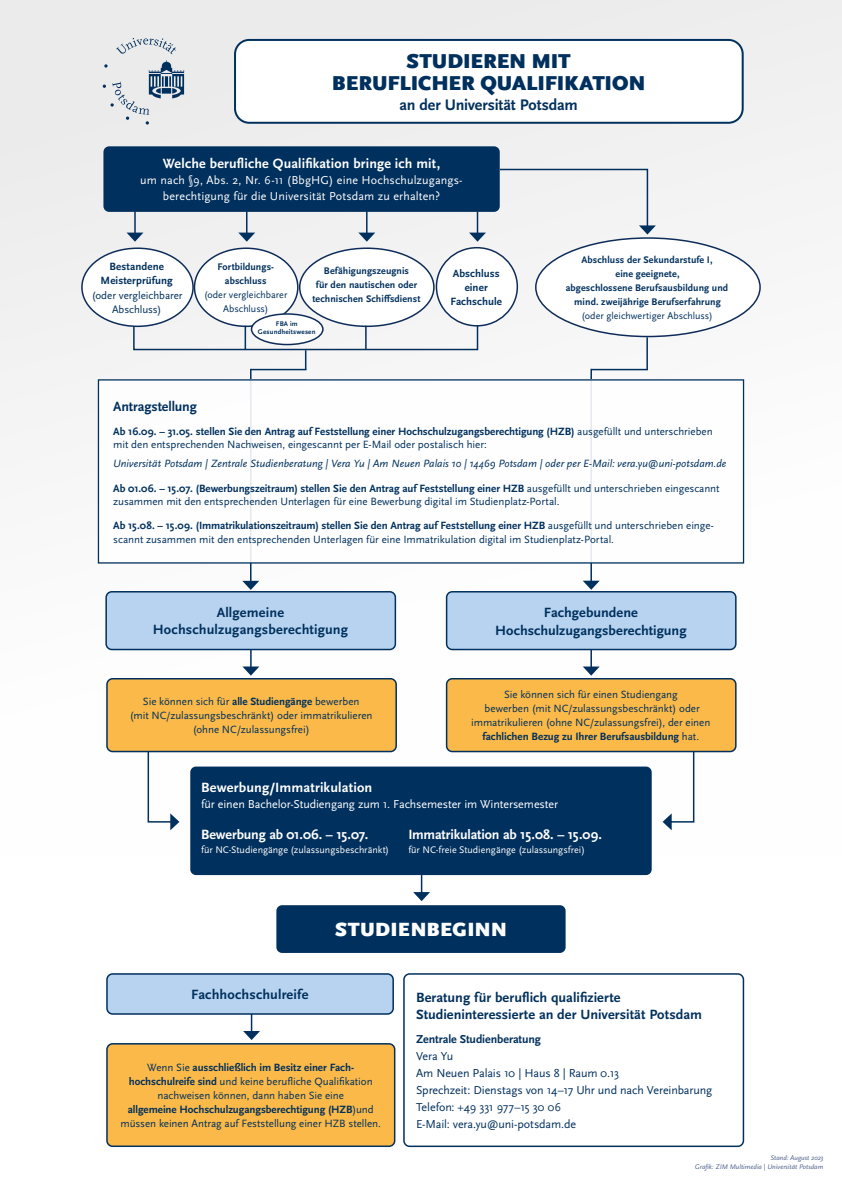
<style>
.page{position:relative;width:842px;height:1191px;background:#fff}
.page>*{position:absolute;margin:0;border:0;box-sizing:border-box;transform-origin:0 0}
.t1{font:900 21px/22px "Scala Sans Pro";letter-spacing:-.005em;color:#00305d;text-align:center}
.t2{font:900 20px "Scala Sans Pro";letter-spacing:.02em;color:#fff}
.t3{font:700 16px "Scala Sans Pro";letter-spacing:-.01em;color:#00305d}
.t4{font:700 14px/17.2px "Scala Sans Pro";letter-spacing:.005em;color:#00305d;text-align:center}
.t5{font:700 14px "Scala Sans Pro";letter-spacing:.005em;color:#fff}
.t6{font:700 14px "Scala Sans Pro";letter-spacing:-.015em;color:#fff}
.t7{font:12px/16px "Scala Sans Pro";letter-spacing:.005em;color:#fff;text-align:center}
.t8{font:12px/17px "Scala Sans Pro";letter-spacing:-.01em;color:#00305d}
.t9{font:700 12px "Scala Sans Pro";letter-spacing:-.01em;color:#00305d}
.t10{font:11px/14px "Scala Sans Pro";letter-spacing:-.005em;color:#00305d;text-align:center}
.t11{font:italic 11px "Scala Sans Pro";color:#00305d}
.t12{font:700 11px/14px "Scala Sans Pro";letter-spacing:.005em;color:#00305d;text-align:center}
.t13{font:700 10px/14px "Scala Sans Pro";letter-spacing:.01em;color:#00305d;text-align:center}
.t14{font:10px "Scala Sans Pro";color:#fff}
.t15{font:10px/14px "Scala Sans Pro";color:#00305d;text-align:center}
.t16{font:italic 7px/8.4px "Scala Sans Pro";color:#51658e;text-align:right}
.t17{font:700 7px/8.4px "Scala Sans Pro";letter-spacing:.02em;color:#00305d;text-align:center}
.s1{font-weight:700}
.s2{font-size:10.3px}
.s3{font-style:normal}
</style>
<div class="page">
<div style="left:0;top:0;width:842px;height:855px;background:#f7f7f7"></div>
<hr style="left:250px;top:369px;width:1px;height:215px;background:#00305d">
<svg style="left:242px;top:581px;width:17px;height:9px"></svg>
<hr style="left:590px;top:369px;width:2px;height:215px;background:#00305d">
<svg style="left:583px;top:580px;width:17px;height:10px"></svg>
<div style="left:235px;top:40px;width:508px;height:83px;background:#fff;border-radius:14px"></div>
<div style="left:234px;top:39px;width:510px;height:85px;border:2px solid #00305d;border-radius:14px"></div>
<div style="left:103px;top:146px;width:397px;height:66px;background:#00305d;border-radius:6px"></div>
<div style="left:276px;top:905px;width:290px;height:48px;background:#00305d;border-radius:6px"></div>
<div style="left:107px;top:678px;width:289px;height:73px;background:#fab948;border-radius:6px"></div>
<div style="left:106px;top:678px;width:291px;height:74px;border:2px solid #00305d;border-radius:6px"></div>
<div style="left:107px;top:974px;width:286px;height:40px;background:#b7d3f0;border-radius:6px"></div>
<div style="left:106px;top:973px;width:288px;height:41px;border:2px solid #00305d;border-radius:6px"></div>
<div style="left:447px;top:678px;width:289px;height:73px;background:#fab948;border-radius:6px"></div>
<div style="left:446px;top:678px;width:290px;height:74px;border:2px solid #00305d;border-radius:6px"></div>
<div style="left:107px;top:1043px;width:288px;height:103px;background:#fab948;border-radius:6px"></div>
<div style="left:106px;top:1043px;width:289px;height:104px;border:2px solid #00305d;border-radius:6px"></div>
<div style="left:82px;top:248px;width:111px;height:78px;background:#fff;border-radius:50%"></div>
<div style="left:81px;top:247px;width:113px;height:80px;border:2px solid #0d2c5a;border-radius:50%"></div>
<div style="left:194px;top:248px;width:104px;height:78px;background:#fff;border-radius:50%"></div>
<div style="left:194px;top:247px;width:105px;height:80px;border:2px solid #0d2c5a;border-radius:50%"></div>
<div style="left:436px;top:248px;width:81px;height:78px;background:#fff;border-radius:50%"></div>
<div style="left:436px;top:247px;width:82px;height:79px;border:2px solid #0d2c5a;border-radius:50%"></div>
<div style="left:536px;top:238px;width:224px;height:98px;background:#fff;border-radius:50%"></div>
<div style="left:300px;top:248px;width:134px;height:78px;background:#fff;border-radius:50%"></div>
<div style="left:190px;top:766px;width:462px;height:109px;background:#00305d;border-radius:6px"></div>
<div style="left:98px;top:380px;width:645px;height:183px;background:#fff"></div>
<div style="left:403px;top:973px;width:341px;height:174px;border:2px solid #00305d;border-radius:6px"></div>
<div style="left:106px;top:592px;width:289px;height:57px;background:#b7d3f0;border-radius:6px"></div>
<div style="left:105px;top:591px;width:291px;height:59px;border:2px solid #00305d;border-radius:6px"></div>
<div style="left:447px;top:592px;width:289px;height:57px;background:#b7d3f0;border-radius:6px"></div>
<div style="left:446px;top:591px;width:290px;height:59px;border:2px solid #00305d;border-radius:6px"></div>
<svg style="left:116px;top:38px;width:60px;height:16px"></svg>
<svg style="left:103px;top:60px;width:81px;height:65px"></svg>
<div style="left:252px;top:314px;width:71px;height:30px;background:#fff;border-radius:50%"></div>
<div style="left:251px;top:313px;width:73px;height:32px;border:2px solid #0d2c5a;border-radius:50%"></div>
<hr style="left:590px;top:649px;width:2px;height:21px;background:#00305d">
<svg style="left:583px;top:666px;width:17px;height:9px"></svg>
<hr style="left:250px;top:649px;width:2px;height:21px;background:#00305d">
<svg style="left:242px;top:666px;width:17px;height:9px"></svg>
<svg style="left:498px;top:168px;width:158px;height:66px"></svg>
<svg style="left:469px;top:211px;width:17px;height:31px"></svg>
<hr style="left:134px;top:211px;width:2px;height:25px;background:#00305d">
<svg style="left:127px;top:233px;width:16px;height:9px"></svg>
<svg style="left:238px;top:211px;width:17px;height:31px"></svg>
<hr style="left:366px;top:211px;width:2px;height:25px;background:#00305d">
<svg style="left:358px;top:233px;width:17px;height:9px"></svg>
<svg style="left:663px;top:750px;width:32px;height:80px"></svg>
<svg style="left:147px;top:750px;width:32px;height:80px"></svg>
<svg style="left:413px;top:875px;width:17px;height:26px"></svg>
<svg style="left:243px;top:1014px;width:17px;height:26px"></svg>
<hr style="left:251px;top:369px;width:55px;height:1px;background:#00305d">
<svg style="left:132px;top:324px;width:347px;height:45px"></svg>
<hr style="left:591px;top:369px;width:57px;height:1px;background:#00305d">
<hr style="left:646px;top:337px;width:2px;height:32px;background:#00305d">
<h1 class="t1" style="left:332px;top:51px;width:315px">STUDIEREN MIT<br>BERUFLICHER QUALIFIKATION</h1>
<h3 class="t3" style="left:399px;top:95px;width:180px">an der Universität Potsdam</h3>
<p class="t5" style="left:163px;top:156px;width:279px">Welche berufliche Qualifikation bringe ich mit,</p>
<p class="t7" style="left:140px;top:172px;width:324px">um nach §9, Abs. 2, Nr. 6-11 (BbgHG) eine Hochschulzugangs&shy;berechtigung für die Universität Potsdam zu erhalten?</p>
<p class="t12" style="left:101px;top:259px;width:74px">Bestandene<br>Meisterprüfung</p>
<p class="t10" style="left:92px;top:288px;width:92px">(oder vergleichbarer<br>Abschluss)</p>
<p class="t13" style="left:217px;top:260px;width:58px">Fortbildungs&shy;abschluss</p>
<p class="t15" style="left:204px;top:288px;width:85px">(oder vergleichbarer<br>Abschluss)</p>
<p class="t13" style="left:312px;top:264px;width:110px">Befähigungszeugnis<br>für den nautischen oder technischen Schiffsdienst</p>
<p class="t17" style="left:258px;top:319px;width:59px">FBA im<br>Gesundheitswesen</p>
<p class="t12" style="left:450px;top:266px;width:53px">Abschluss einer<br>Fachschule</p>
<p class="t13" style="left:566px;top:252px;width:164px">Abschluss der Sekundarstufe I,<br>eine geeignete,<br>abgeschlossene Berufsausbildung und mind. zweijährige Berufserfahrung</p>
<p class="t15" style="left:581px;top:309px;width:133px">(oder gleichwertiger Abschluss)</p>
<p class="t4" style="left:113px;top:397px;width:85px">Antragstellung</p>
<p class="t10" style="left:113px;top:425px;width:601px;line-height:13.2px;text-align:left"><span class="s1">Ab 16.09. – 31.05. stellen Sie den Antrag auf Feststellung einer Hochschulzugangsberechtigung (HZB)</span> ausgefüllt und unterschrieben mit den entsprechenden Nachweisen, eingescannt per E-Mail oder postalisch hier:</p>
<p class="t11" style="left:113px;top:457px;width:615px">Universität Potsdam | Zentrale Studienberatung | Vera Yu | Am Neuen Palais 10 | 14469 Potsdam | oder per E-Mail: vera.yu@uni-potsdam.de</p>
<p class="t10" style="left:113px;top:481px;width:608px;line-height:13.2px;text-align:left"><span class="s1">Ab 01.06. – 15.07. (Bewerbungszeitraum) stellen Sie den Antrag auf Feststellung einer HZB</span> ausgefüllt und unterschrieben eingescannt zusammen mit den entsprechenden Unterlagen für eine Bewerbung digital im Studienplatz-Portal.</p>
<p class="t10" style="left:113px;top:519px;width:602px;line-height:13.2px;text-align:left"><span class="s1">Ab 15.08. – 15.09. (Immatrikulationszeitraum) stellen Sie den Antrag auf Feststellung einer HZB</span> ausgefüllt und unterschrieben einge&shy;scannt zusammen mit den entsprechenden Unterlagen für eine Immatrikulation digital im Studienplatz-Portal.</p>
<p class="t4" style="left:153px;top:604px;width:197px;line-height:16.8px">Allgemeine<br>Hochschulzugangsberechtigung</p>
<p class="t4" style="left:495px;top:603px;width:193px;line-height:18px">Fachgebundene<br>Hochschulzugangsberechtigung</p>
<p class="t10" style="left:130px;top:694px;width:244px">Sie können sich für <span class="s1">alle Studiengänge</span> bewerben<br>(mit NC/zulassungsbeschränkt) oder immatrikulieren (ohne NC/zulassungsfrei)</p>
<p class="t10" style="left:471px;top:687px;width:241px">Sie können sich für einen Studiengang<br>bewerben (mit NC/zulassungsbeschränkt) oder immatrikulieren (ohne NC/zulassungsfrei), der einen <span class="s1">fachlichen Bezug zu Ihrer Berufsausbildung</span> hat.</p>
<p class="t5" style="left:201px;top:780px;width:173px">Bewerbung/Immatrikulation</p>
<p class="t7" style="left:201px;top:796px;width:358px">für einen Bachelor-Studiengang zum 1. Fachsemester im Wintersemester</p>
<p class="t5" style="left:201px;top:826px;width:169px">Bewerbung ab 01.06. – 15.07.</p>
<p class="t14" style="left:201px;top:844px;width:190px"><span class="s2">f</span>ür NC-Studiengänge (zulassungsbeschränkt)</p>
<p class="t6" style="left:408px;top:826px;width:195px">Immatrikulation ab 15.08. – 15.09.</p>
<p class="t14" style="left:408px;top:843px;width:178px">für NC-freie Studiengänge (zulassungsfrei)</p>
<h2 class="t2" style="left:335px;top:918px;width:173px">STUDIENBEGINN</h2>
<p class="t4" style="left:191px;top:986px;width:119px">Fachhochschulreife</p>
<p class="t10" style="left:121px;top:1060px;width:262px">Wenn Sie <span class="s1">ausschließlich im Besitz einer Fach&shy;hochschulreife sind</span> und keine berufliche Qualifikation nachweisen können, dann haben Sie eine<br><span class="s1">allgemeine Hochschulzugangsberechtigung (HZB</span>)und müssen keinen Antrag auf Feststellung einer HZB stellen.</p>
<p class="t4" style="left:416px;top:989px;width:287px;text-align:left">Beratung für beruflich qualifizierte<br>Studieninteressierte an der Universität Potsdam</p>
<p class="t9" style="left:416px;top:1032px;width:126px">Zentrale Studienberatung</p>
<p class="t8" style="left:416px;top:1048px;width:298px">Vera Yu<br>Am Neuen Palais 10 | Haus 8 | Raum 0.13<br>Sprechzeit: Dienstags von 14–17 Uhr und nach Vereinbarung<br>Telefon: +49 331 977–15 30 06<br>E-Mail: vera.yu@uni-potsdam.de</p>
<p class="t16" style="left:695px;top:1153px;width:130px">Stand: August 2023<br>Grafik: ZIM Multimedia <span class="s3">|</span> Universität Potsdam</p>
</div>
